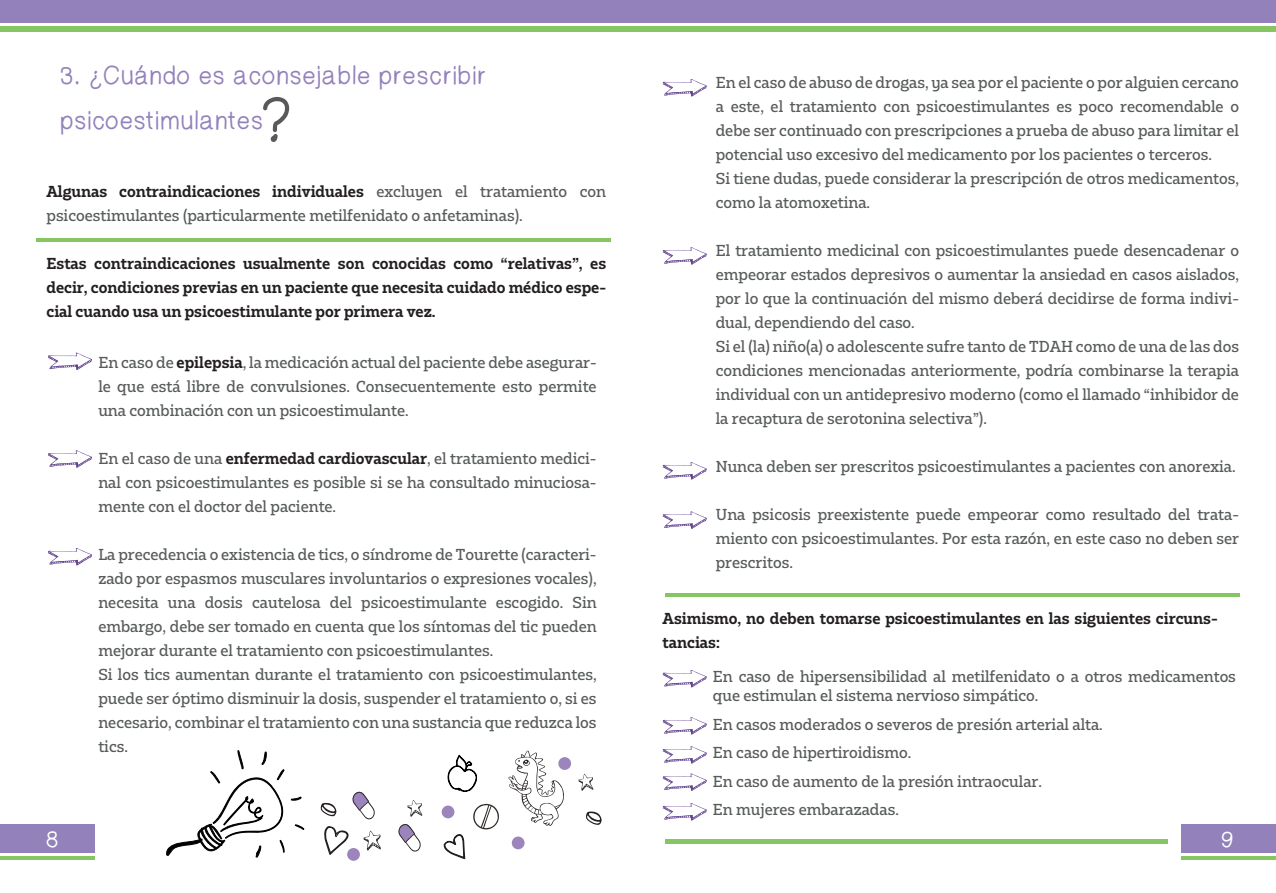
<style>
.page{position:relative;width:1276px;height:893px;background:#fff}
.page>*{position:absolute;margin:0;border:0;box-sizing:border-box;transform-origin:0 0}
.t1{font:25.65px/44.8px "Helveti Hand";color:#9381bc}
.t2{font:23.4px "Helveti Hand";color:#fff}
.t3{font:500 15px/24px "Bw Glenn Slab";color:#585b5c}
.t4{font:700 15px/24px "Bw Glenn Slab";color:#231f20}
.s1{font-weight:700;color:#231f20}
</style>
<div class="page">
<div style="left:0;top:0;width:1276px;height:22px;background:#9381bc"></div>
<div style="left:0;top:26px;width:1276px;height:6px;background:#85c662"></div>
<div style="left:0;top:824px;width:95px;height:29px;background:#9381bc"></div>
<hr style="left:0;top:856px;width:95px;height:3px;background:#85c662">
<div style="left:1181px;top:824px;width:95px;height:29px;background:#9381bc"></div>
<hr style="left:1181px;top:856px;width:95px;height:3px;background:#85c662">
<svg style="left:263px;top:97px;width:26px;height:45px"></svg>
<svg style="left:662px;top:670px;width:45px;height:17px"></svg>
<svg style="left:662px;top:511px;width:45px;height:18px"></svg>
<svg style="left:662px;top:462px;width:45px;height:18px"></svg>
<svg style="left:662px;top:247px;width:45px;height:18px"></svg>
<svg style="left:662px;top:79px;width:45px;height:18px"></svg>
<svg style="left:48px;top:352px;width:44px;height:18px"></svg>
<svg style="left:48px;top:450px;width:44px;height:18px"></svg>
<svg style="left:48px;top:548px;width:44px;height:18px"></svg>
<svg style="left:662px;top:717px;width:45px;height:18px"></svg>
<svg style="left:662px;top:746px;width:45px;height:18px"></svg>
<svg style="left:662px;top:773px;width:45px;height:18px"></svg>
<svg style="left:662px;top:803px;width:45px;height:18px"></svg>
<svg style="left:586px;top:811px;width:16px;height:14px"></svg>
<svg style="left:407px;top:800px;width:15px;height:17px"></svg>
<svg style="left:578px;top:774px;width:15px;height:17px"></svg>
<svg style="left:447px;top:754px;width:30px;height:38px"></svg>
<div style="left:558px;top:757px;width:13px;height:13px;background:#9c84bc;border-radius:50%"></div>
<div style="left:511px;top:836px;width:14px;height:13px;background:#9c84bc;border-radius:50%"></div>
<div style="left:442px;top:806px;width:12px;height:12px;background:#9c84bc;border-radius:50%"></div>
<div style="left:347px;top:848px;width:13px;height:13px;background:#9c84bc;border-radius:50%"></div>
<svg style="left:166px;top:750px;width:139px;height:108px"></svg>
<svg style="left:473px;top:803px;width:26px;height:27px"></svg>
<svg style="left:443px;top:834px;width:22px;height:26px"></svg>
<svg style="left:508px;top:751px;width:56px;height:75px"></svg>
<svg style="left:398px;top:824px;width:23px;height:28px"></svg>
<svg style="left:320px;top:791px;width:61px;height:65px"></svg>
<hr style="left:37px;top:238px;width:574px;height:4px;background:#85c662">
<hr style="left:665px;top:593px;width:574px;height:4px;background:#85c662">
<div style="left:665px;top:839px;width:502px;height:5px;background:#85c662"></div>
<h1 class="t1" style="left:60px;top:54px;width:428px">3. ¿Cuándo es aconsejable prescribir psicoestimulantes</h1>
<p class="t3" style="left:46px;top:179px;width:561px"><span class="s1">Algunas contraindicaciones individuales</span> excluyen el tratamiento con psicoestimulantes (particularmente metilfenidato o anfetaminas).</p>
<p class="t4" style="left:46px;top:251px;width:561px;text-align:justify">Estas contraindicaciones usualmente son conocidas como “relativas”, es decir, condiciones previas en un paciente que necesita cuidado médico espe&shy;cial cuando usa un psicoestimulante por primera vez.</p>
<p class="t3" style="left:98px;top:350px;width:500px;text-align:justify">En caso de <span class="s1">epilepsia</span>, la medicación actual del paciente debe asegurar&shy;le que está libre de convulsiones. Consecuentemente esto permite una combinación con un psicoestimulante.</p>
<p class="t3" style="left:98px;top:446px;width:500px;text-align:justify">En el caso de una <span class="s1">enfermedad cardiovascular</span>, el tratamiento medici&shy;nal con psicoestimulantes es posible si se ha consultado minuciosa&shy;mente con el doctor del paciente.</p>
<p class="t3" style="left:98px;top:542px;width:500px">La precedencia o existencia de tics, o síndrome de Tourette (caracteri&shy;zado por espasmos musculares involuntarios o expresiones vocales), necesita una dosis cautelosa del psicoestimulante escogido. Sin embargo, debe ser tomado en cuenta que los síntomas del tic pueden mejorar durante el tratamiento con psicoestimulantes.<br>Si los tics aumentan durante el tratamiento con psicoestimulantes, puede ser óptimo disminuir la dosis, suspender el tratamiento o, si es necesario, combinar el tratamiento con una sustancia que reduzca los tics.</p>
<p class="t3" style="left:716px;top:70px;width:525px">En el caso de abuso de drogas, ya sea por el paciente o por alguien cercano a este, el tratamiento con psicoestimulantes es poco recomendable o debe ser continuado con prescripciones a prueba de abuso para limitar el potencial uso excesivo del medicamento por los pacientes o terceros.<br>Si tiene dudas, puede considerar la prescripción de otros medicamentos, como la atomoxetina.</p>
<p class="t3" style="left:716px;top:238px;width:525px">El tratamiento medicinal con psicoestimulantes puede desencadenar o empeorar estados depresivos o aumentar la ansiedad en casos aislados, por lo que la continuación del mismo deberá decidirse de forma indivi&shy;dual, dependiendo del caso.<br>Si el (la) niño(a) o adolescente sufre tanto de TDAH como de una de las dos condiciones mencionadas anteriormente, podría combinarse la terapia individual con un antidepresivo moderno (como el llamado “inhibidor de la recaptura de serotonina selectiva”).</p>
<p class="t3" style="left:716px;top:454px;width:521px">Nunca deben ser prescritos psicoestimulantes a pacientes con anorexia.</p>
<p class="t3" style="left:716px;top:502px;width:525px;text-align:justify">Una psicosis preexistente puede empeorar como resultado del trata&shy;miento con psicoestimulantes. Por esta razón, en este caso no deben ser prescritos.</p>
<p class="t4" style="left:662px;top:606px;width:557px">Asimismo, no deben tomarse psicoestimulantes en las siguientes circuns&shy;tancias:</p>
<p class="t3" style="left:713px;top:666px;width:524px;line-height:19.5px">En caso de hipersensibilidad al metilfenidato o a otros medicamentos que estimulan el sistema nervioso simpático.</p>
<p class="t3" style="left:713px;top:709px;width:391px;line-height:28.5px">En casos moderados o severos de presión arterial alta.<br>En caso de hipertiroidismo.<br>En caso de aumento de la presión intraocular.<br>En mujeres embarazadas.</p>
<h2 class="t2" style="left:46px;top:825px;width:14px">8</h2>
<h2 class="t2" style="left:1221px;top:825px;width:14px">9</h2>
</div>
